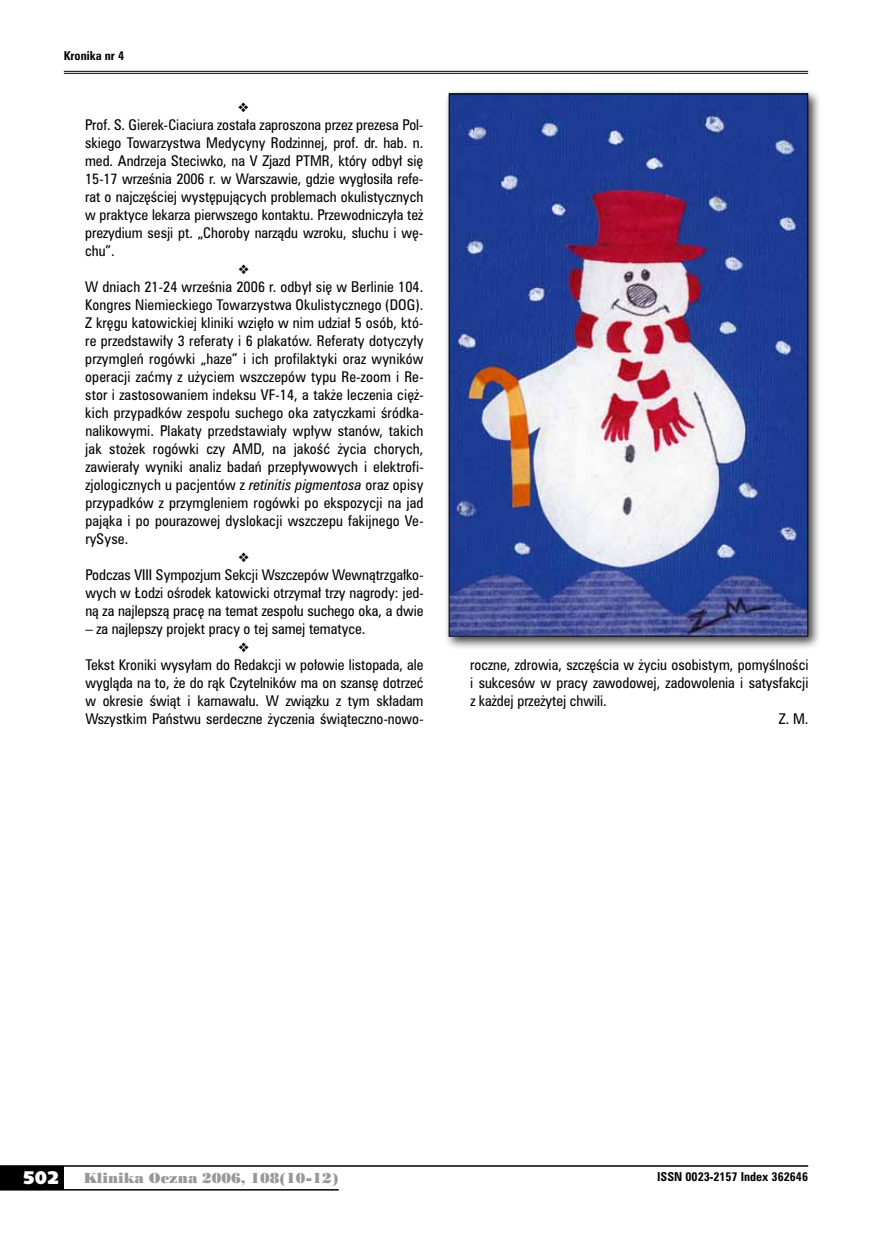
<style>
.page{position:relative;width:872px;height:1234px;background:#fff}
.page>*{position:absolute;margin:0;border:0;box-sizing:border-box;transform-origin:0 0}
.t1{font:18px "Humanst 531 U Blk PL";color:#fff}
.t2{font:13.5px/18px "Zurich Cn PL";color:#000;text-align:justify}
.t3{font:13.5px "Poster Bodoni PL";color:#98989c}
.t4{font:700 11.25px "Zurich Cn PL";color:#000}
.s1{font-style:italic}
</style>
<div class="page">
<div style="left:0;top:1165px;width:64px;height:24px;background:#000"></div>
<hr style="left:0;top:1164px;width:808px;height:2px;background:#000">
<hr style="left:0;top:1188px;width:339px;height:2px;background:#000">
<hr style="left:64px;top:71px;width:744px;height:1px;background:#000">
<hr style="left:64px;top:73px;width:744px;height:1px;background:#000">
<div style="left:444px;top:89px;width:377px;height:560px;background:#000;opacity:.75"></div>
<img style="left:451px;top:96px;width:355px;height:538px">
<p class="t4" style="left:64px;top:48px;width:62px">Kronika nr 4</p>
<p class="t2" style="left:85px;top:115px;width:340px">Prof. S. Gierek-Ciaciura została zaproszona przez prezesa Pol&shy;skiego Towarzystwa Medycyny Rodzinnej, prof. dr. hab. n. med. Andrzeja Steciwko, na V Zjazd PTMR, który odbył się 15-17 września 2006 r. w Warszawie, gdzie wygłosiła refe&shy;rat o najczęściej występujących problemach okulistycznych w praktyce lekarza pierwszego kontaktu. Przewodniczyła też prezydium sesji pt. „Choroby narządu wzroku, słuchu i wę&shy;chu”.</p>
<p class="t2" style="left:85px;top:277px;width:340px">W dniach 21-24 września 2006 r. odbył się w Berlinie 104.<br>Kongres Niemieckiego Towarzystwa Okulistycznego (DOG).<br>Z kręgu katowickiej kliniki wzięło w nim udział 5 osób, któ&shy;re przedstawiły 3 referaty i 6 plakatów. Referaty dotyczyły przymgleń rogówki „haze” i ich profilaktyki oraz wyników operacji zaćmy z użyciem wszczepów typu Re-zoom i Re&shy;stor i zastosowaniem indeksu VF-14, a także leczenia cięż&shy;kich przypadków zespołu suchego oka zatyczkami śródka&shy;nalikowymi. Plakaty przedstawiały wpływ stanów, takich jak stożek rogówki czy AMD, na jakość życia chorych, zawierały wyniki analiz badań przepływowych i elektrofi&shy;zjologicznych u pacjentów z <span class="s1">retinitis pigmentosa</span> oraz opisy przypadków z przymgleniem rogówki po ekspozycji na jad pająka i po pourazowej dyslokacji wszczepu fakijnego Ve&shy;rySyse.</p>
<p class="t2" style="left:85px;top:565px;width:340px">Podczas VIII Sympozjum Sekcji Wszczepów Wewnątrzgałko&shy;wych w Łodzi ośrodek katowicki otrzymał trzy nagrody: jed&shy;ną za najlepszą pracę na temat zespołu suchego oka, a dwie</p>
<p class="t2" style="left:85px;top:619px;width:281px">– za najlepszy projekt pracy o tej samej tematyce.</p>
<p class="t2" style="left:85px;top:655px;width:340px">Tekst Kroniki wysyłam do Redakcji w połowie listopada, ale wygląda na to, że do rąk Czytelników ma on szansę dotrzeć w okresie świąt i karnawału. W związku z tym składam Wszystkim Państwu serdeczne życzenia świąteczno-nowo-</p>
<p class="t2" style="left:470px;top:655px;width:340px">roczne, zdrowia, szczęścia w życiu osobistym, pomyślności</p>
<p class="t2" style="left:470px;top:673px;width:340px">i sukcesów w pracy zawodowej, zadowolenia i satysfakcji</p>
<p class="t2" style="left:470px;top:691px;width:138px">z każdej przeżytej chwili.</p>
<p class="t2" style="left:779px;top:709px;width:31px">Z. M.</p>
<h1 class="t1" style="left:23px;top:1165px;width:38px">502</h1>
<p class="t3" style="left:84px;top:1168px;width:256px">Klinika Oczna 2006, 108(10-12)</p>
<p class="t4" style="left:657px;top:1168px;width:152px">ISSN 0023-2157 Index 362646</p>
</div>
